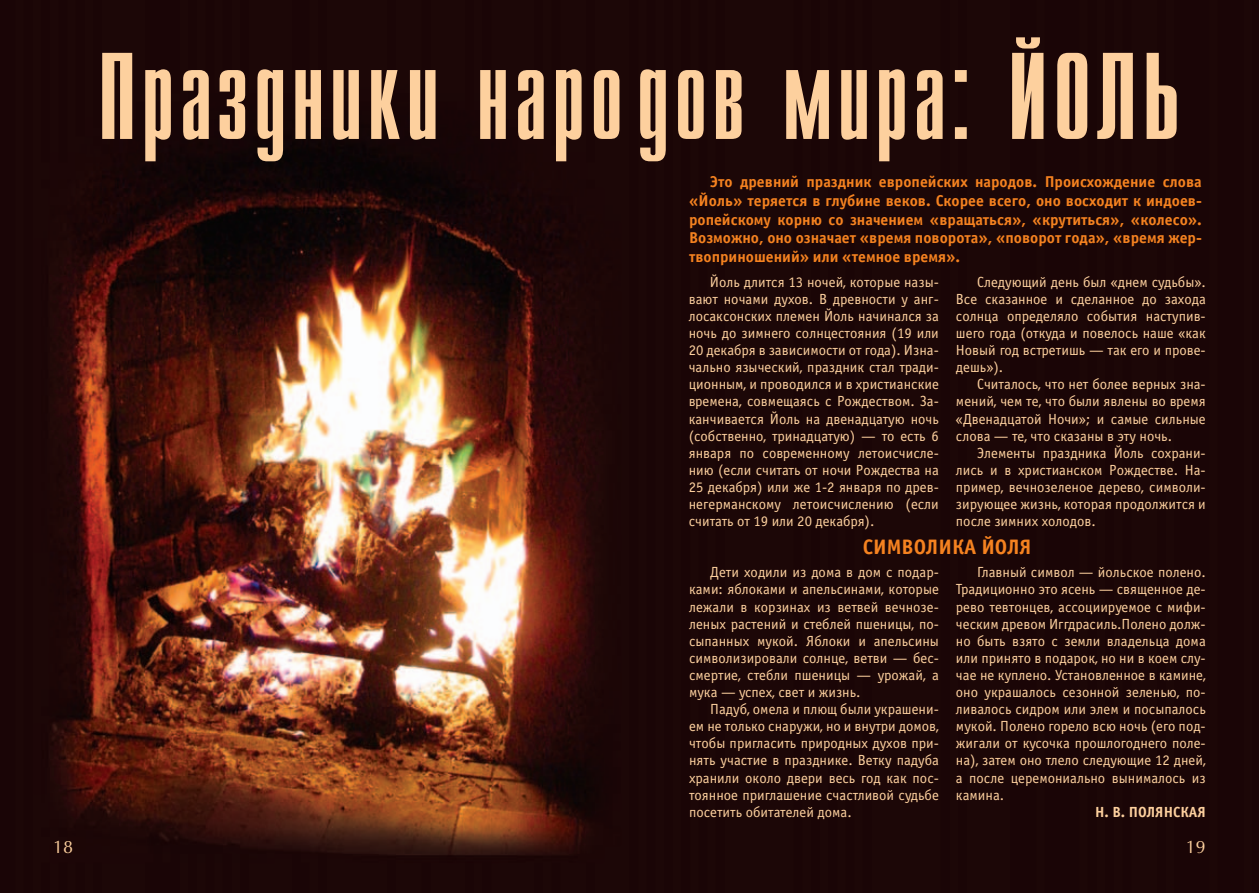
<style>
.page{position:relative;width:1259px;height:893px;background:#fff}
.page>*{position:absolute;margin:0;border:0;box-sizing:border-box;transform-origin:0 0}
.t1{font:123px "Compact C";letter-spacing:.03em;color:#fdd09e}
.t2{font:700 21px "Officina Sans C";color:#f58220}
.t3{font:18px "Optima";color:#fdd09e}
.t4{font:700 15.75px/18.8px "Officina Sans C";color:#f58220;text-align:justify}
.t5{font:14.7px/17.1px "Officina Sans C";color:#fdd09e;text-align:justify}
.t6{font:700 14.7px "Officina Sans C";color:#fdd09e}
</style>
<div class="page">
<img style="left:0;top:0;width:1259px;height:893px">
<h1 class="t1" style="left:97px;top:52px;width:1085px">Праздники народов мира: ЙОЛЬ</h1>
<p class="t4" style="left:689px;top:174px;width:514px;text-indent:21px">Это древний праздник европейских народов. Происхождение слова «Йоль» теряется в глубине веков. Скорее всего, оно восходит к индоев&shy;ропейскому корню со значением «вращаться», «крутиться», «колесо».<br>Возможно, оно означает «время поворота», «поворот года», «время жер&shy;твоприношений» или «темное время».</p>
<p class="t5" style="left:689px;top:274px;width:252px;text-indent:21px">Йоль длится 13 ночей, которые назы&shy;вают ночами духов. В древности у анг&shy;лосаксонских племен Йоль начинался за ночь до зимнего солнцестояния (19 или 20 декабря в зависимости от года). Изна&shy;чально языческий, праздник стал тради&shy;ционным, и проводился и в христианские времена, совмещаясь с Рождеством. За&shy;канчивается Йоль на двенадцатую ночь (собственно, тринадцатую) — то есть 6 января по современному летоисчисле&shy;нию (если считать от ночи Рождества на 25 декабря) или же 1-2 января по древ&shy;негерманскому летоисчислению (если считать от 19 или 20 декабря).</p>
<p class="t5" style="left:956px;top:274px;width:251px;text-indent:21px">Следующий день был «днем судьбы».<br>Все сказанное и сделанное до захода солнца определяло события наступив&shy;шего года (откуда и повелось наше «как Новый год встретишь — так его и прове&shy;дешь»).</p>
<p class="t5" style="left:956px;top:377px;width:251px;text-indent:21px">Считалось, что нет более верных зна&shy;мений, чем те, что были явлены во время «Двенадцатой Ночи»; и самые сильные слова — те, что сказаны в эту ночь.</p>
<p class="t5" style="left:956px;top:445px;width:251px;text-indent:21px">Элементы праздника Йоль сохрани&shy;лись и в христианском Рождестве. На&shy;пример, вечнозеленое дерево, символи&shy;зирующее жизнь, которая продолжится и после зимних холодов.</p>
<h2 class="t2" style="left:863px;top:539px;width:170px">СИМВОЛИКА ЙОЛЯ</h2>
<p class="t5" style="left:689px;top:565px;width:251px;text-indent:21px">Дети ходили из дома в дом с подар&shy;ками: яблоками и апельсинами, которые лежали в корзинах из ветвей вечнозе&shy;леных растений и стеблей пшеницы, по&shy;сыпанных мукой. Яблоки и апельсины символизировали солнце, ветви — бес&shy;смертие, стебли пшеницы — урожай, а мука — успех, свет и жизнь.</p>
<p class="t5" style="left:689px;top:702px;width:251px;text-indent:21px">Падуб, омела и плющ были украшени&shy;ем не только снаружи, но и внутри домов, чтобы пригласить природных духов при&shy;нять участие в празднике. Ветку падуба хранили около двери весь год как пос&shy;тоянное приглашение счастливой судьбе посетить обитателей дома.</p>
<p class="t5" style="left:956px;top:565px;width:251px;text-indent:21px">Главный символ — йольское полено.<br>Традиционно это ясень — священное де&shy;рево тевтонцев, ассоциируемое с мифи&shy;ческим древом Иггдрасиль.Полено долж&shy;но быть взято с земли владельца дома или принято в подарок, но ни в коем слу&shy;чае не куплено. Установленное в камине, оно украшалось сезонной зеленью, по&shy;ливалось сидром или элем и посыпалось мукой. Полено горело всю ночь (его под&shy;жигали от кусочка прошлогоднего поле&shy;на), затем оно тлело следующие 12 дней, а после церемониально вынималось из камина.</p>
<p class="t6" style="left:1095px;top:806px;width:112px">Н. В. ПОЛЯНСКАЯ</p>
<p class="t3" style="left:53px;top:839px;width:22px">18</p>
<p class="t3" style="left:1185px;top:839px;width:22px">19</p>
</div>
